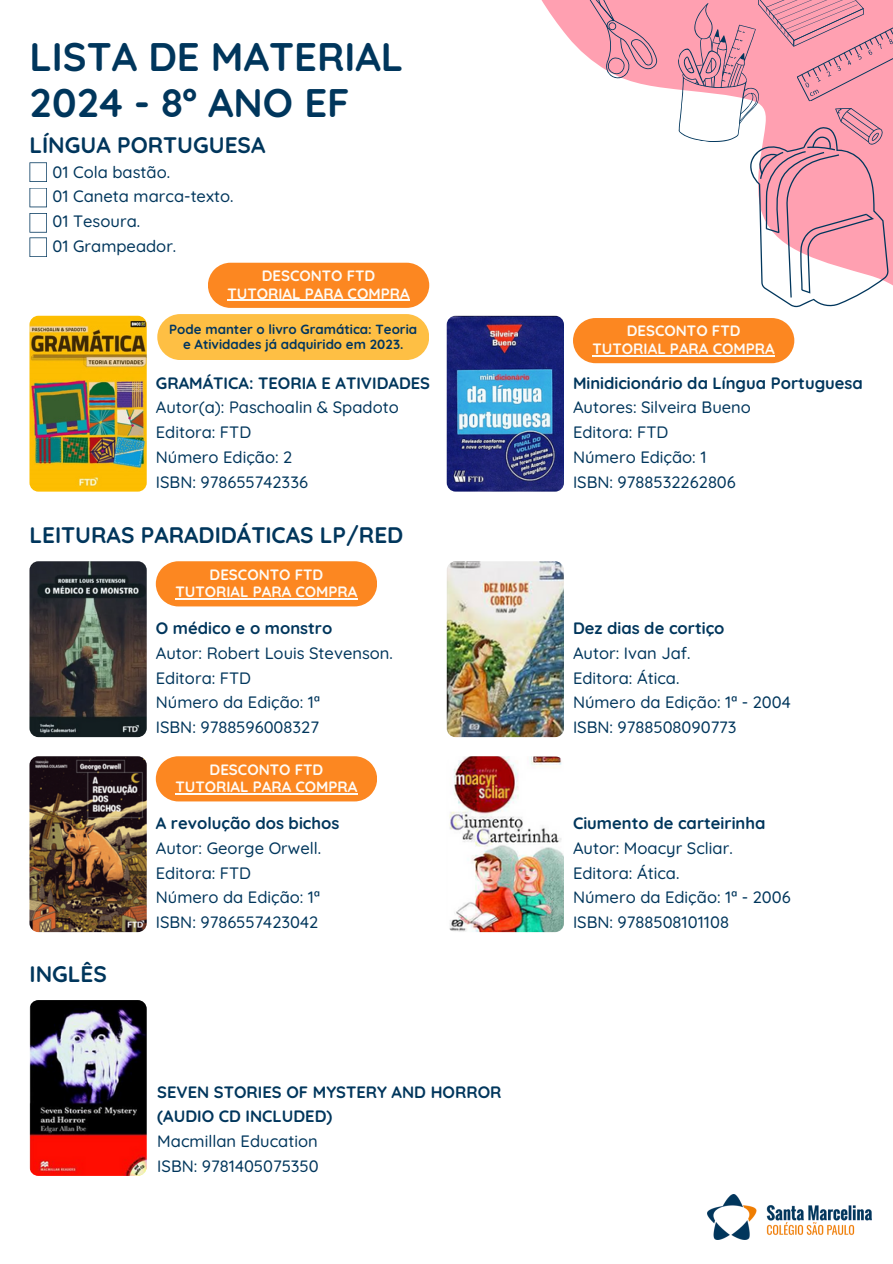
<style>
.page{position:relative;width:893px;height:1264px;background:#fff}
.page>*{position:absolute;margin:0;border:0;box-sizing:border-box;transform-origin:0 0}
.t1{font:700 39.9px "Quicksand";color:#00365c}
.t2{font:700 22.5px "Quicksand";color:#00365c}
.t3{font:500 16.5px "Quicksand";color:#00365c}
.t4{font:700 16.5px/24.8px "Quicksand";color:#00365c}
.t5{font:700 15px "Quicksand";color:#fffbf5}
.t6{font:700 13.2px/15.5px "Quicksand";color:#00355f;text-align:center}
</style>
<div class="page">
<svg style="left:517px;top:0;width:281px;height:339px"></svg>
<svg style="left:583px;top:0;width:76px;height:82px;background:#eea1b2"></svg>
<svg style="left:668px;top:0;width:224px;height:307px"></svg>
<img style="left:707px;top:1194px;width:164px;height:45px">
<img style="left:29px;top:316px;width:118px;height:175px;border-radius:9px">
<svg style="left:29px;top:162px;width:18px;height:20px"></svg>
<svg style="left:29px;top:188px;width:18px;height:19px"></svg>
<img style="left:446px;top:561px;width:118px;height:176px;border-radius:9px">
<img style="left:29px;top:561px;width:118px;height:176px;border-radius:9px">
<img style="left:29px;top:756px;width:118px;height:176px;border-radius:9px">
<img style="left:446px;top:756px;width:118px;height:176px;border-radius:9px">
<svg style="left:29px;top:213px;width:18px;height:44px"></svg>
<img style="left:446px;top:316px;width:118px;height:175px;border-radius:9px">
<img style="left:29px;top:1000px;width:118px;height:175px;border-radius:9px">
<div style="left:157px;top:314px;width:272px;height:46px;background:#febf44;border-radius:23px"></div>
<svg style="left:208px;top:263px;width:221px;height:45px;background:#fc8e2e"></svg>
<hr style="left:227px;top:300px;width:182px;height:1px;background:#fffbf5">
<div style="left:573px;top:318px;width:221px;height:45px;background:#fc8721"></div>
<hr style="left:592px;top:355px;width:182px;height:1px;background:#fffbf5">
<svg style="left:156px;top:561px;width:221px;height:45px;background:#fc8e2f"></svg>
<hr style="left:175px;top:598px;width:182px;height:1px;background:#fffbf5">
<svg style="left:156px;top:756px;width:221px;height:45px;background:#fc8e2f"></svg>
<hr style="left:175px;top:793px;width:182px;height:1px;background:#fffbf5">
<p class="t1" style="left:29px;top:31px;width:375px">LISTA DE MATERIAL</p>
<p class="t1" style="left:29px;top:77px;width:322px">2024 - 8º ANO EF</p>
<p class="t2" style="left:29px;top:131px;width:237px">LÍNGUA PORTUGUESA</p>
<p class="t3" style="left:52px;top:161px;width:119px">01 Cola bastão.</p>
<p class="t3" style="left:52px;top:186px;width:182px">01 Caneta marca-texto.</p>
<p class="t3" style="left:52px;top:211px;width:89px">01 Tesoura.</p>
<p class="t3" style="left:52px;top:235px;width:125px">01 Grampeador.</p>
<p class="t5" style="left:262px;top:266px;width:115px">DESCONTO FTD</p>
<p class="t5" style="left:227px;top:283px;width:184px">TUTORIAL PARA COMPRA</p>
<p class="t6" style="left:169px;top:321px;width:249px">Pode manter o livro Gramática: Teoria e Atividades já adquirido em 2023.</p>
<p class="t4" style="left:156px;top:370px;width:276px">GRAMÁTICA: TEORIA E ATIVIDADES</p>
<p class="t3" style="left:156px;top:397px;width:244px">Autor(a): Paschoalin &amp; Spadoto</p>
<p class="t3" style="left:156px;top:421px;width:97px">Editora: FTD</p>
<p class="t3" style="left:156px;top:446px;width:138px">Número Edição: 2</p>
<p class="t3" style="left:156px;top:471px;width:154px">ISBN: 978655742336</p>
<p class="t2" style="left:29px;top:521px;width:375px">LEITURAS PARADIDÁTICAS LP/RED</p>
<p class="t5" style="left:210px;top:564px;width:115px">DESCONTO FTD</p>
<p class="t5" style="left:175px;top:582px;width:184px">TUTORIAL PARA COMPRA</p>
<p class="t4" style="left:156px;top:615px;width:178px">O médico e o monstro</p>
<p class="t3" style="left:156px;top:642px;width:239px">Autor: Robert Louis Stevenson.</p>
<p class="t3" style="left:156px;top:667px;width:97px">Editora: FTD</p>
<p class="t3" style="left:156px;top:692px;width:166px">Número da Edição: 1ª</p>
<p class="t3" style="left:156px;top:716px;width:165px">ISBN: 9788596008327</p>
<p class="t5" style="left:210px;top:759px;width:115px">DESCONTO FTD</p>
<p class="t5" style="left:175px;top:777px;width:184px">TUTORIAL PARA COMPRA</p>
<p class="t2" style="left:29px;top:959px;width:79px">INGLÊS</p>
<p class="t4" style="left:156px;top:810px;width:185px">A revolução dos bichos</p>
<p class="t3" style="left:156px;top:837px;width:167px">Autor: George Orwell.</p>
<p class="t3" style="left:156px;top:862px;width:97px">Editora: FTD</p>
<p class="t3" style="left:156px;top:886px;width:166px">Número da Edição: 1ª</p>
<p class="t3" style="left:156px;top:911px;width:164px">ISBN: 9786557423042</p>
<p class="t4" style="left:157px;top:1079px;width:346px">SEVEN STORIES OF MYSTERY AND HORROR (AUDIO CD INCLUDED)</p>
<p class="t3" style="left:157px;top:1130px;width:162px">Macmillan Education</p>
<p class="t3" style="left:157px;top:1155px;width:163px">ISBN: 9781405075350</p>
<p class="t5" style="left:626px;top:321px;width:115px">DESCONTO FTD</p>
<p class="t5" style="left:592px;top:339px;width:184px">TUTORIAL PARA COMPRA</p>
<p class="t4" style="left:573px;top:370px;width:291px">Minidicionário da Língua Portuguesa</p>
<p class="t3" style="left:573px;top:397px;width:179px">Autores: Silveira Bueno</p>
<p class="t3" style="left:573px;top:421px;width:97px">Editora: FTD</p>
<p class="t3" style="left:573px;top:446px;width:135px">Número Edição: 1</p>
<p class="t3" style="left:573px;top:471px;width:164px">ISBN: 9788532262806</p>
<p class="t4" style="left:573px;top:615px;width:153px">Dez dias de cortiço</p>
<p class="t3" style="left:573px;top:642px;width:119px">Autor: Ivan Jaf.</p>
<p class="t3" style="left:573px;top:667px;width:108px">Editora: Ática.</p>
<p class="t3" style="left:573px;top:692px;width:219px">Número da Edição: 1ª - 2004</p>
<p class="t3" style="left:573px;top:716px;width:165px">ISBN: 9788508090773</p>
<p class="t4" style="left:573px;top:810px;width:194px">Ciumento de carteirinha</p>
<p class="t3" style="left:573px;top:837px;width:161px">Autor: Moacyr Scliar.</p>
<p class="t3" style="left:573px;top:862px;width:108px">Editora: Ática.</p>
<p class="t3" style="left:573px;top:886px;width:219px">Número da Edição: 1ª - 2006</p>
<p class="t3" style="left:573px;top:911px;width:157px">ISBN: 9788508101108</p>
</div>
